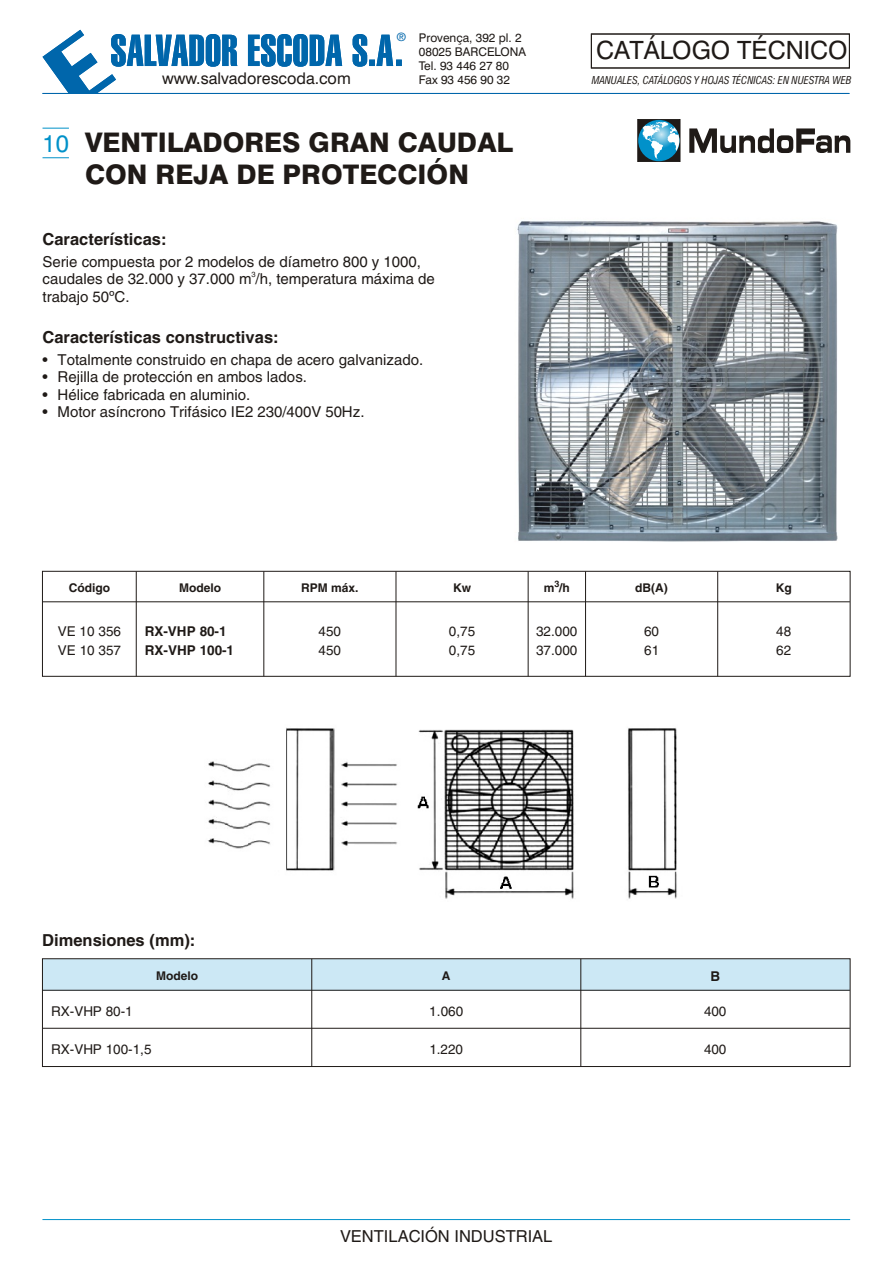
<style>
.page{position:relative;width:894px;height:1263px;background:#fff}
.page>*{position:absolute;margin:0;border:0;box-sizing:border-box;transform-origin:0 0}
.t1{font:27px/32.4px "Swis 721 Hv BT";color:#1f1a17;text-align:center}
.t2{font:25.2px "Swis 721 BT";color:#1f1a17}
.t3{font:700 16.5px "Helvetica";color:#1f1a17}
.t4{font:16.5px "Helvetica";color:#1f1a17}
.t5{font:16.05px "Swis 721 BT";color:#1f1a17}
.t6{font:15px/17.5px "Helvetica";color:#1f1a17}
.t7{font:13.5px/19.2px "Helvetica";letter-spacing:-.005em;color:#1f1a17}
.t8{font:700 13.5px/19.2px "Helvetica";letter-spacing:-.005em;color:#1f1a17}
.t9{font:12px/14.1px "Swis 721 BT";color:#1f1a17}
.t10{font:700 12px "Helvetica";color:#1f1a17}
.t11{font:italic 10.5px "Swis 721 Cn BT";color:#1f1a17}
.t12{font:700 9px "Helvetica";color:#1f1a17}
.t13{font:7.5px "Helvetica";color:#1f1a17}
.s1{font-family:"Helvetica";font-size:11.55px;color:#0066ab}
.s2{font-family:"Swis 721 BT";font-size:24px;color:#0091c9}
</style>
<div class="page">
<svg style="left:43px;top:128px;width:26px;height:1px"></svg>
<svg style="left:43px;top:157px;width:26px;height:1px"></svg>
<div style="left:591px;top:34px;width:259px;height:34px;border:1px solid #1f1a17"></div>
<hr style="left:43px;top:93px;width:806px;height:1px;background:#0066ab">
<svg style="left:43px;top:30px;width:359px;height:63px"></svg>
<hr style="left:42px;top:1219px;width:808px;height:1px;background:#0091c9">
<img style="left:517px;top:221px;width:321px;height:321px">
<div style="left:43px;top:959px;width:269px;height:31px;background:#cce8f5"></div>
<div style="left:312px;top:959px;width:269px;height:31px;background:#cce8f5"></div>
<div style="left:581px;top:959px;width:269px;height:31px;background:#cce8f5"></div>
<div style="left:42px;top:958px;width:808px;height:109px;border:1px solid #1f1a17"></div>
<hr style="left:43px;top:990px;width:807px;height:1px;background:#1f1a17">
<hr style="left:43px;top:1028px;width:807px;height:1px;background:#1f1a17">
<hr style="left:312px;top:959px;width:1px;height:108px;background:#1f1a17">
<hr style="left:581px;top:959px;width:1px;height:108px;background:#1f1a17">
<img style="left:207px;top:727px;width:470px;height:172px">
<div style="left:42px;top:571px;width:808px;height:106px;border:1px solid #1f1a17"></div>
<hr style="left:43px;top:602px;width:807px;height:1px;background:#1f1a17">
<hr style="left:136px;top:571px;width:1px;height:105px;background:#1f1a17">
<hr style="left:264px;top:571px;width:1px;height:105px;background:#1f1a17">
<hr style="left:396px;top:571px;width:1px;height:105px;background:#1f1a17">
<hr style="left:528px;top:571px;width:1px;height:105px;background:#1f1a17">
<hr style="left:585px;top:571px;width:1px;height:105px;background:#1f1a17">
<hr style="left:717px;top:571px;width:1px;height:105px;background:#1f1a17">
<svg style="left:689px;top:128px;width:161px;height:25px"></svg>
<svg style="left:638px;top:119px;width:42px;height:43px"></svg>
<p class="t9" style="left:419px;top:31px;width:109px;text-indent:-22px"><span class="s1">®</span> Provença, 392 pl. 2<br>08025 BARCELONA<br>Tel. 93 446 27 80<br>Fax 93 456 90 32</p>
<h2 class="t2" style="left:596px;top:40px;width:253px">CATÁLOGO TÉCNICO</h2>
<p class="t5" style="left:162px;top:71px;width:190px">www.salvadorescoda.com</p>
<p class="t11" style="left:592px;top:76px;width:262px">MANUALES, CATÁLOGOS Y HOJAS TÉCNICAS: EN NUESTRA WEB</p>
<h1 class="t1" style="left:43px;top:128px;width:472px"><span class="s2">10</span> VENTILADORES GRAN CAUDAL<br>CON REJA DE PROTECCIÓN</h1>
<p class="t3" style="left:43px;top:232px;width:126px">Ca rac te rís ti cas:</p>
<p class="t6" style="left:43px;top:254px;width:394px">Serie compuesta por 2 modelos de díametro 800 y 1000, caudales de 32.000 y 37.000 m /h, temperatura máxima de</p>
<p class="t13" style="left:251px;top:271px;width:6px">3</p>
<p class="t6" style="left:43px;top:289px;width:89px">trabajo 50ºC.</p>
<p class="t3" style="left:43px;top:330px;width:238px">Ca rac te rís ti cas cons truc ti vas:</p>
<p class="t6" style="left:43px;top:352px;width:382px">• Totalmente construido en chapa de acero galvanizado.</p>
<p class="t6" style="left:43px;top:369px;width:266px">• Rejilla de protección en ambos lados.</p>
<p class="t6" style="left:43px;top:387px;width:209px">• Hélice fabricada en aluminio.</p>
<p class="t6" style="left:43px;top:404px;width:323px">• Motor asíncrono Trifásico IE2 230/400V 50Hz.</p>
<p class="t12" style="left:554px;top:580px;width:7px">3</p>
<p class="t10" style="left:635px;top:583px;width:34px">dB(A)</p>
<p class="t10" style="left:776px;top:583px;width:17px">Kg</p>
<p class="t10" style="left:69px;top:583px;width:43px">Código</p>
<p class="t10" style="left:179px;top:583px;width:44px">Modelo</p>
<p class="t10" style="left:301px;top:583px;width:59px">RPM máx.</p>
<p class="t10" style="left:453px;top:583px;width:19px">Kw</p>
<p class="t10" style="left:544px;top:583px;width:28px">m /h</p>
<p class="t7" style="left:58px;top:622px;width:65px">VE 10 356<br>VE 10 357</p>
<p class="t8" style="left:145px;top:622px;width:91px">RX-VHP 80-1<br>RX-VHP 100-1</p>
<p class="t7" style="left:319px;top:622px;width:24px">450<br>450</p>
<p class="t7" style="left:449px;top:622px;width:28px">0,75<br>0,75</p>
<p class="t7" style="left:536px;top:622px;width:43px">32.000<br>37.000</p>
<p class="t7" style="left:644px;top:622px;width:17px">60<br>61</p>
<p class="t7" style="left:776px;top:622px;width:17px">48<br>62</p>
<p class="t3" style="left:42px;top:933px;width:155px">Di men sio nes (mm):</p>
<p class="t10" style="left:156px;top:971px;width:44px">Modelo</p>
<p class="t10" style="left:442px;top:971px;width:10px">A</p>
<p class="t8" style="left:710px;top:968px;width:11px">B</p>
<p class="t7" style="left:51px;top:1002px;width:83px">RX-VHP 80-1</p>
<p class="t7" style="left:429px;top:1002px;width:35px">1.060</p>
<p class="t7" style="left:704px;top:1002px;width:24px">400</p>
<p class="t7" style="left:51px;top:1040px;width:102px">RX-VHP 100-1,5</p>
<p class="t7" style="left:429px;top:1040px;width:35px">1.220</p>
<p class="t7" style="left:704px;top:1040px;width:24px">400</p>
<p class="t4" style="left:340px;top:1229px;width:214px">VENTILACIÓN INDUSTRIAL</p>
</div>
